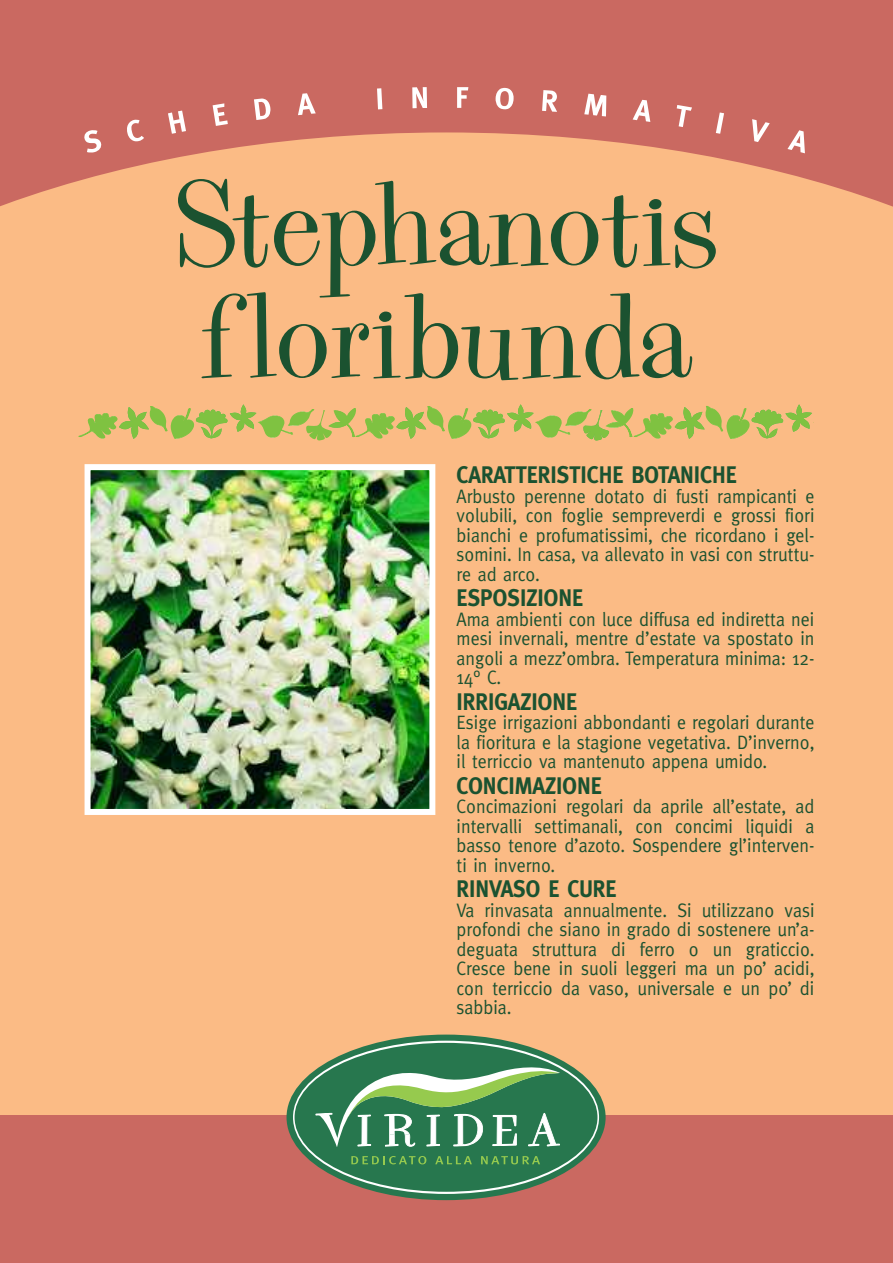
<style>
.page{position:relative;width:893px;height:1263px;background:#fff}
.page>*{position:absolute;margin:0;border:0;box-sizing:border-box;transform-origin:0 0}
.t1{font:127.5px/112.5px "Pike";color:#1b5230;scale:1.15 1}
.t2{font:700 24px "Meta";color:#1b5230;scale:.92 1}
.t3{font:19.5px/19.5px "Meta";color:#1b5230;text-align:justify;scale:.92 1}
</style>
<div class="page">
<div style="left:0;top:66px;width:893px;height:1197px;background:#fbbb85"></div>
<div style="left:0;top:1115px;width:893px;height:148px;background:#ca6961"></div>
<svg style="left:0;top:22px;width:893px;height:185px;fill:#ca6961"></svg>
<div style="left:287px;top:1034px;width:319px;height:166px;background:#27774e;border-radius:50%"></div>
<svg style="left:315px;top:1064px;width:245px;height:83px"></svg>
<svg style="left:351px;top:1156px;width:75px;height:8px"></svg>
<svg style="left:435px;top:1156px;width:37px;height:8px"></svg>
<svg style="left:481px;top:1156px;width:59px;height:8px"></svg>
<svg style="left:84px;top:130px;width:18px;height:23px"></svg>
<svg style="left:127px;top:120px;width:17px;height:22px"></svg>
<svg style="left:168px;top:111px;width:18px;height:23px"></svg>
<svg style="left:213px;top:103px;width:15px;height:23px"></svg>
<svg style="left:254px;top:99px;width:17px;height:21px"></svg>
<svg style="left:298px;top:93px;width:18px;height:22px"></svg>
<svg style="left:377px;top:88px;width:5px;height:21px"></svg>
<svg style="left:412px;top:87px;width:15px;height:21px"></svg>
<svg style="left:457px;top:87px;width:11px;height:21px"></svg>
<svg style="left:495px;top:88px;width:19px;height:21px"></svg>
<svg style="left:542px;top:90px;width:15px;height:22px"></svg>
<svg style="left:584px;top:94px;width:22px;height:22px"></svg>
<svg style="left:633px;top:100px;width:17px;height:22px"></svg>
<svg style="left:677px;top:105px;width:15px;height:22px"></svg>
<svg style="left:716px;top:112px;width:8px;height:22px"></svg>
<svg style="left:752px;top:119px;width:18px;height:23px"></svg>
<svg style="left:787px;top:130px;width:18px;height:23px"></svg>
<div style="left:0;top:0;width:893px;height:22px;background:#ca6961"></div>
<img style="left:92px;top:471px;width:336px;height:337px">
<div style="left:85px;top:464px;width:350px;height:351px;border:6px solid #fff"></div>
<svg style="left:79px;top:404px;width:735px;height:36px"></svg>
<h1 class="t1" style="left:174px;top:165px;width:475px">Stephanotis floribunda</h1>
<p class="t2" style="left:457px;top:461px;width:306px">CARATTERISTICHE BOTANICHE</p>
<p class="t3" style="left:457px;top:486px;width:391px">Arbusto perenne dotato di fusti rampicanti e volubili, con foglie sempreverdi e grossi fiori bianchi e profumatissimi, che ricordano i gel&shy;somini. In casa, va allevato in vasi con struttu&shy;re ad arco.</p>
<p class="t2" style="left:457px;top:584px;width:139px">ESPOSIZIONE</p>
<p class="t3" style="left:457px;top:609px;width:390px">Ama ambienti con luce diffusa ed indiretta nei mesi invernali, mentre d’estate va spostato in angoli a mezz’ombra. Temperatura minima: 12- 14° C.</p>
<p class="t2" style="left:457px;top:687px;width:132px">IRRIGAZIONE</p>
<p class="t3" style="left:457px;top:713px;width:390px">Esige irrigazioni abbondanti e regolari durante la fioritura e la stagione vegetativa. D’inverno, il terriccio va mantenuto appena umido.</p>
<p class="t2" style="left:457px;top:771px;width:159px">CONCIMAZIONE</p>
<p class="t3" style="left:457px;top:797px;width:390px">Concimazioni regolari da aprile all’estate, ad intervalli settimanali, con concimi liquidi a basso tenore d’azoto. Sospendere gl’interven&shy;ti in inverno.</p>
<p class="t2" style="left:457px;top:875px;width:175px">RINVASO E CURE</p>
<p class="t3" style="left:457px;top:900px;width:390px">Va rinvasata annualmente. Si utilizzano vasi profondi che siano in grado di sostenere un’a&shy;deguata struttura di ferro o un graticcio.<br>Cresce bene in suoli leggeri ma un po’ acidi, con terriccio da vaso, universale e un po’ di sabbia.</p>
</div>
